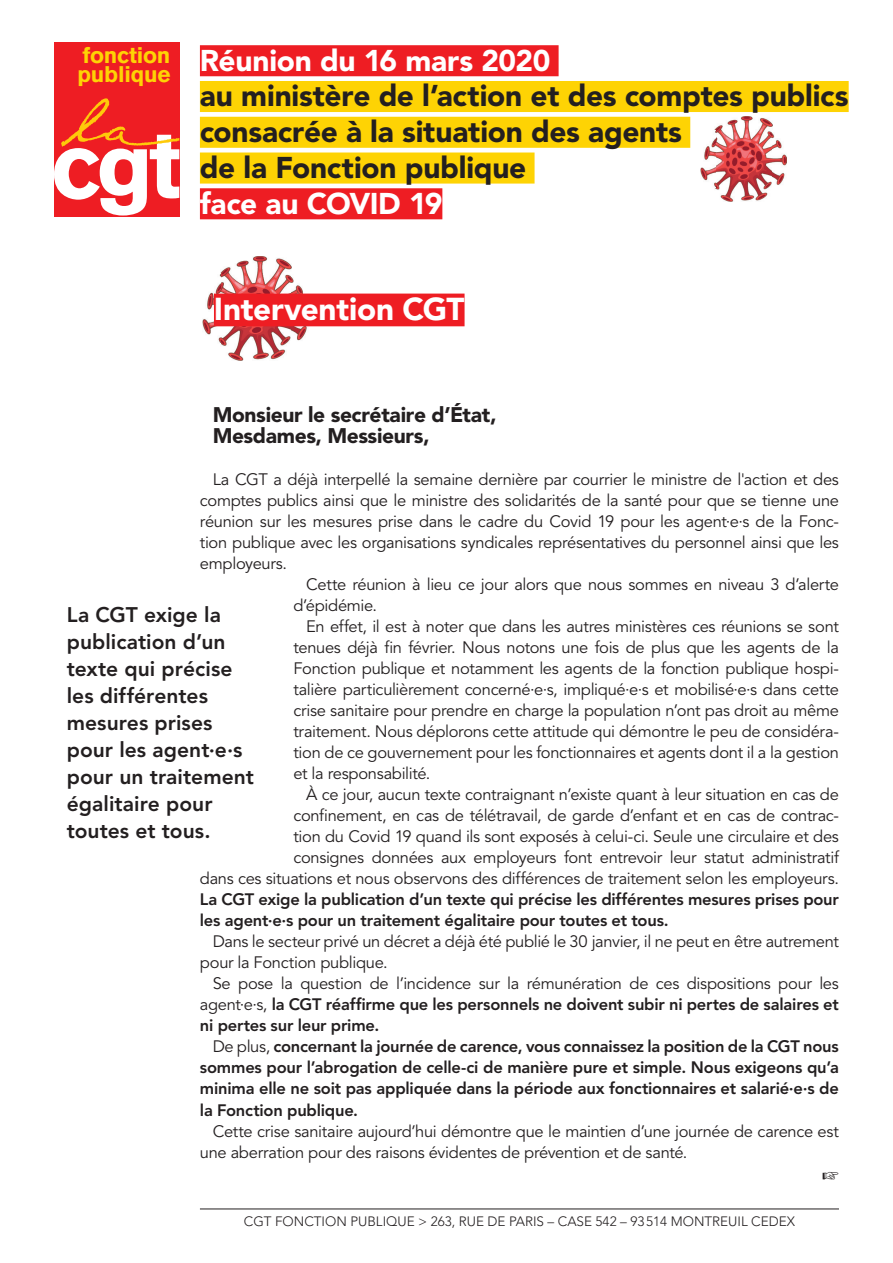
<style>
.page{position:relative;width:893px;height:1263px;background:#fff}
.page>*{position:absolute;margin:0;border:0;box-sizing:border-box;transform-origin:0 0}
.t1{font:900 31.5px "Avenir LT Std";letter-spacing:-.01em;color:#fff}
.t2{font:900 29.85px/35.7px "Avenir LT Std";letter-spacing:-.005em;color:#231f20}
.t3{font:900 29.85px "Avenir LT Std";letter-spacing:-.01em;color:#fff}
.t4{font:700 22.5px/19.2px "Akzidenz Grotesk BQ";letter-spacing:-.01em;color:#fed304}
.t5{font:800 21px/27px "Avenir LT Std";letter-spacing:.005em;color:#231f20}
.t6{font:900 21px/21px "Avenir LT Std";letter-spacing:-.02em;color:#231f20}
.t7{font:16.5px/21px "Avenir LT Std";letter-spacing:-.02em;color:#231f20}
.t8{font:800 16.5px/21px "Avenir LT Std";letter-spacing:-.015em;color:#231f20;text-align:justify}
.t9{font:300 13.5px "Avenir LT Std";color:#231f20}
.s1{font-weight:400}
</style>
<div class="page">
<img style="left:220px;top:256px;width:72px;height:105px">
<img style="left:203px;top:273px;width:18px;height:70px">
<img style="left:291px;top:273px;width:18px;height:70px">
<div style="left:200px;top:45px;width:359px;height:31px;background:#ee1d23"></div>
<div style="left:200px;top:81px;width:649px;height:31px;background:#fed304"></div>
<div style="left:200px;top:117px;width:490px;height:31px;background:#fed304"></div>
<div style="left:200px;top:153px;width:335px;height:31px;background:#fed304"></div>
<div style="left:200px;top:188px;width:242px;height:31px;background:#ee1d23"></div>
<img style="left:715px;top:117px;width:57px;height:84px">
<img style="left:701px;top:139px;width:14px;height:48px">
<img style="left:772px;top:133px;width:15px;height:52px">
<div style="left:214px;top:294px;width:251px;height:32px;background:#ee1d23"></div>
<div style="left:54px;top:42px;width:125px;height:175px;background:#ee1d23"></div>
<svg style="left:54px;top:98px;width:125px;height:118px"></svg>
<hr style="left:200px;top:1209px;width:639px;height:1px;background:#231f20">
<h3 class="t4" style="left:78px;top:46px;width:94px">fonction publique</h3>
<h2 class="t3" style="left:200px;top:42px;width:352px">Réunion du 16 mars 2020</h2>
<h2 class="t2" style="left:200px;top:78px;width:650px">au ministère de l’action et des comptes publics consacrée à la situation des agents<br>de la Fonction publique</h2>
<h2 class="t3" style="left:200px;top:185px;width:244px">face au COVID 19</h2>
<h1 class="t1" style="left:214px;top:290px;width:252px">Intervention CGT</h1>
<p class="t6" style="left:213px;top:404px;width:285px">Monsieur le secrétaire d’État,<br>Mesdames, Messieurs,</p>
<p class="t7" style="left:213px;top:470px;width:628px">La CGT a déjà interpellé la semaine dernière par courrier le ministre de l'action et des</p>
<p class="t7" style="left:200px;top:491px;width:641px">comptes publics ainsi que le ministre des solidarités de la santé pour que se tienne une</p>
<p class="t7" style="left:200px;top:512px;width:640px">réunion sur les mesures prise dans le cadre du Covid 19 pour les agent·e·s de la Fonc-</p>
<p class="t7" style="left:200px;top:533px;width:640px">tion publique avec les organisations syndicales représentatives du personnel ainsi que les</p>
<p class="t7" style="left:200px;top:554px;width:89px">employeurs.</p>
<p class="t7" style="left:306px;top:575px;width:534px">Cette réunion à lieu ce jour alors que nous sommes en niveau 3 d’alerte</p>
<p class="t7" style="left:293px;top:596px;width:85px">d’épidémie.</p>
<p class="t7" style="left:306px;top:617px;width:534px">En effet, il est à noter que dans les autres ministères ces réunions se sont</p>
<p class="t7" style="left:293px;top:638px;width:547px">tenues déjà fin février. Nous notons une fois de plus que les agents de la</p>
<p class="t7" style="left:293px;top:659px;width:547px">Fonction publique et notamment les agents de la fonction publique hospi-</p>
<p class="t7" style="left:293px;top:680px;width:547px">talière particulièrement concerné·e·s, impliqué·e·s et mobilisé·e·s dans cette</p>
<p class="t7" style="left:293px;top:701px;width:547px">crise sanitaire pour prendre en charge la population n’ont pas droit au même</p>
<p class="t7" style="left:293px;top:722px;width:547px">traitement. Nous déplorons cette attitude qui démontre le peu de considéra-</p>
<p class="t7" style="left:293px;top:743px;width:547px">tion de ce gouvernement pour les fonctionnaires et agents dont il a la gestion</p>
<p class="t7" style="left:293px;top:764px;width:139px">et la responsabilité.</p>
<p class="t7" style="left:306px;top:785px;width:534px">À ce jour, aucun texte contraignant n’existe quant à leur situation en cas de</p>
<p class="t7" style="left:293px;top:806px;width:547px">confinement, en cas de télétravail, de garde d’enfant et en cas de contrac-</p>
<p class="t7" style="left:293px;top:827px;width:547px">tion du Covid 19 quand ils sont exposés à celui-ci. Seule une circulaire et des</p>
<p class="t7" style="left:293px;top:848px;width:547px">consignes données aux employeurs font entrevoir leur statut administratif</p>
<p class="t7" style="left:200px;top:869px;width:641px">dans ces situations et nous observons des différences de traitement selon les employeurs.</p>
<p class="t8" style="left:200px;top:889px;width:641px">La CGT exige la publication d’un texte qui précise les différentes mesures prises pour les agent·e·s pour un traitement égalitaire pour toutes et tous.</p>
<p class="t7" style="left:200px;top:932px;width:640px;text-indent:13px">Dans le secteur privé un décret a déjà été publié le 30 janvier, il ne peut en être autrement pour la Fonction publique.</p>
<p class="t8" style="left:200px;top:973px;width:640px;text-indent:13px"><span class="s1">Se pose la question de l’incidence sur la rémunération de ces dispositions pour les agent·e·s,</span> la CGT réaffirme que les personnels ne doivent subir ni pertes de salaires et ni pertes sur leur prime.</p>
<p class="t8" style="left:200px;top:1036px;width:640px;text-indent:13px"><span class="s1">De plus,</span> concernant la journée de carence, vous connaissez la position de la CGT nous sommes pour l’abrogation de celle-ci de manière pure et simple. Nous exigeons qu’a minima elle ne soit pas appliquée dans la période aux fonctionnaires et salarié·e·s de la Fonction publique.</p>
<p class="t7" style="left:200px;top:1121px;width:641px;text-indent:13px">Cette crise sanitaire aujourd’hui démontre que le maintien d’une journée de carence est une aberration pour des raisons évidentes de prévention et de santé.</p>
<p class="t5" style="left:67px;top:601px;width:189px">La CGT exige la publication d’un texte qui précise les différentes mesures prises pour les agent·e·s pour un traitement égalitaire pour toutes et tous.</p>
<p class="t9" style="left:244px;top:1214px;width:553px">CGT FONCTION PUBLIQUE &gt; 263, RUE DE PARIS – CASE 542 – 93514 MONTREUIL CEDEX</p>
</div>
